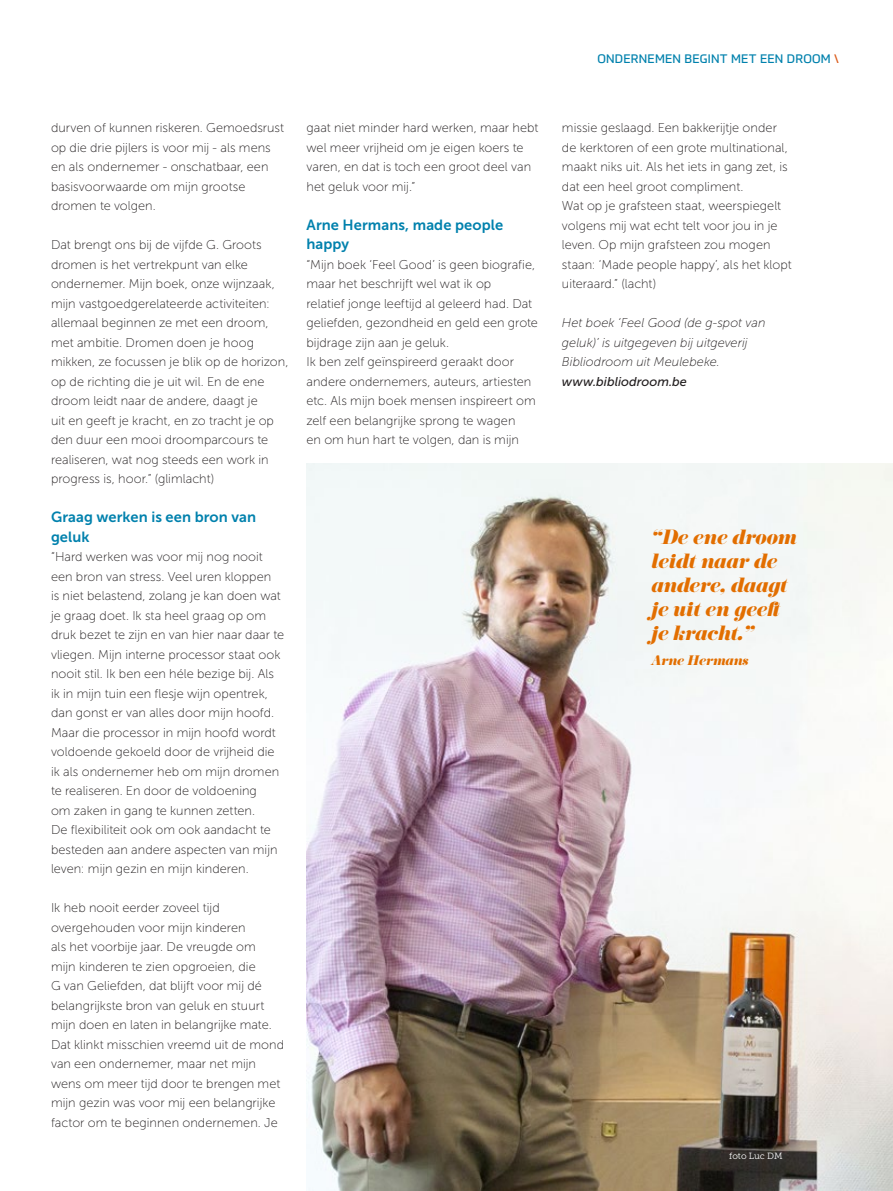
<style>
.page{position:relative;width:893px;height:1191px;background:#fff}
.page>*{position:absolute;margin:0;border:0;box-sizing:border-box;transform-origin:0 0}
._9__Opsomming{font:italic 18px/24px "Eloquent JF Pro";color:#e26e00}
._6__Titel_in_body{font:14.7px/19.5px "Museo Sans 700";letter-spacing:.005em;color:#0081ad}
._5__Body{font:12.75px/19.5px "Museo Sans 100";letter-spacing:.005em;color:#231f20}
._5__Body-2{font:italic 12.75px/19.5px "Museo Sans 100";color:#231f20}
.aanduiding{font:12px "Prometo";letter-spacing:.02em;color:#0081ad}
._9__Opsomming-2{font:italic 12px "Eloquent JF Pro";color:#e26e00}
._8__Foto_beschrijvin{font:9px "Museo Slab 300";letter-spacing:-.005em;color:#fff}
.s1{color:#db5c1c}
.s2{font-family:"Museo Sans 500"}
</style>
<div class="page">
<img style="left:306px;top:464px;width:587px;height:727px">
<p class="_5__Body" style="left:51px;top:118px;width:235px">durven of kunnen riskeren. Gemoedsrust op die drie pijlers is voor mij - als mens en als ondernemer - onschatbaar, een basisvoorwaarde om mijn grootse dromen te volgen.</p>
<p class="_5__Body" style="left:51px;top:235px;width:239px">Dat brengt ons bij de vijfde G. Groots dromen is het vertrekpunt van elke ondernemer. Mijn boek, onze wijnzaak, mijn vastgoedgerelateerde activiteiten: allemaal beginnen ze met een droom, met ambitie. Dromen doen je hoog mikken, ze focussen je blik op de horizon, op de richting die je uit wil. En de ene droom leidt naar de andere, daagt je<br>uit en geeft je kracht, en zo tracht je op den duur een mooi droomparcours te realiseren, wat nog steeds een work in progress is, hoor.” (glimlacht)</p>
<p class="_6__Titel_in_body" style="left:51px;top:507px;width:207px">Graag werken is een bron van geluk</p>
<p class="_5__Body" style="left:51px;top:547px;width:235px">“Hard werken was voor mij nog nooit een bron van stress. Veel uren kloppen<br>is niet belastend, zolang je kan doen wat je graag doet. Ik sta heel graag op om druk bezet te zijn en van hier naar daar te vliegen. Mijn interne processor staat ook nooit stil. Ik ben een héle bezige bij. Als ik in mijn tuin een flesje wijn opentrek, dan gonst er van alles door mijn hoofd.<br>Maar die processor in mijn hoofd wordt voldoende gekoeld door de vrijheid die ik als ondernemer heb om mijn dromen te realiseren. En door de voldoening<br>om zaken in gang te kunnen zetten.<br>De flexibiliteit ook om ook aandacht te besteden aan andere aspecten van mijn leven: mijn gezin en mijn kinderen.</p>
<p class="_5__Body" style="left:51px;top:898px;width:235px">Ik heb nooit eerder zoveel tijd overgehouden voor mijn kinderen<br>als het voorbije jaar. De vreugde om<br>mijn kinderen te zien opgroeien, die<br>G van Geliefden, dat blijft voor mij dé belangrijkste bron van geluk en stuurt mijn doen en laten in belangrijke mate.<br>Dat klinkt misschien vreemd uit de mond van een ondernemer, maar net mijn wens om meer tijd door te brengen met mijn gezin was voor mij een belangrijke factor om te beginnen ondernemen. Je</p>
<p class="_5__Body" style="left:306px;top:118px;width:233px">gaat niet minder hard werken, maar hebt wel meer vrijheid om je eigen koers te varen, en dat is toch een groot deel van het geluk voor mij.”</p>
<p class="_6__Titel_in_body" style="left:306px;top:215px;width:198px">Arne Hermans, made people happy</p>
<p class="_5__Body" style="left:306px;top:255px;width:233px">“Mijn boek ‘Feel Good’ is geen biografie, maar het beschrijft wel wat ik op<br>relatief jonge leeftijd al geleerd had. Dat geliefden, gezondheid en geld een grote bijdrage zijn aan je geluk.</p>
<p class="_5__Body" style="left:306px;top:352px;width:231px">Ik ben zelf geïnspireerd geraakt door andere ondernemers, auteurs, artiesten etc. Als mijn boek mensen inspireert om zelf een belangrijke sprong te wagen<br>en om hun hart te volgen, dan is mijn</p>
<p class="aanduiding" style="left:597px;top:52px;width:243px">ONDERNEMEN BEGINT MET EEN DROOM <span class="s1">\</span></p>
<p class="_5__Body" style="left:562px;top:118px;width:227px">missie geslaagd. Een bakkerijtje onder de kerktoren of een grote multinational, maakt niks uit. Als het iets in gang zet, is dat een heel groot compliment.</p>
<p class="_5__Body" style="left:562px;top:196px;width:231px">Wat op je grafsteen staat, weerspiegelt volgens mij wat echt telt voor jou in je leven. Op mijn grafsteen zou mogen staan: ‘Made people happy’, als het klopt uiteraard.” (lacht)</p>
<p class="_5__Body-2" style="left:562px;top:313px;width:205px">Het boek ‘Feel Good (de g-spot van geluk)’ is uitgegeven bij uitgeverij<br>Bibliodroom uit Meulebeke. <span class="s2">www.bibliodroom.be</span></p>
<p class="_9__Opsomming" style="left:651px;top:526px;width:147px">“De ene droom leidt naar de andere, daagt je uit en geeft je kracht.”</p>
<p class="_9__Opsomming-2" style="left:651px;top:653px;width:99px">Arne Hermans</p>
<p class="_8__Foto_beschrijvin" style="left:729px;top:1151px;width:55px">foto Luc DM</p>
</div>
